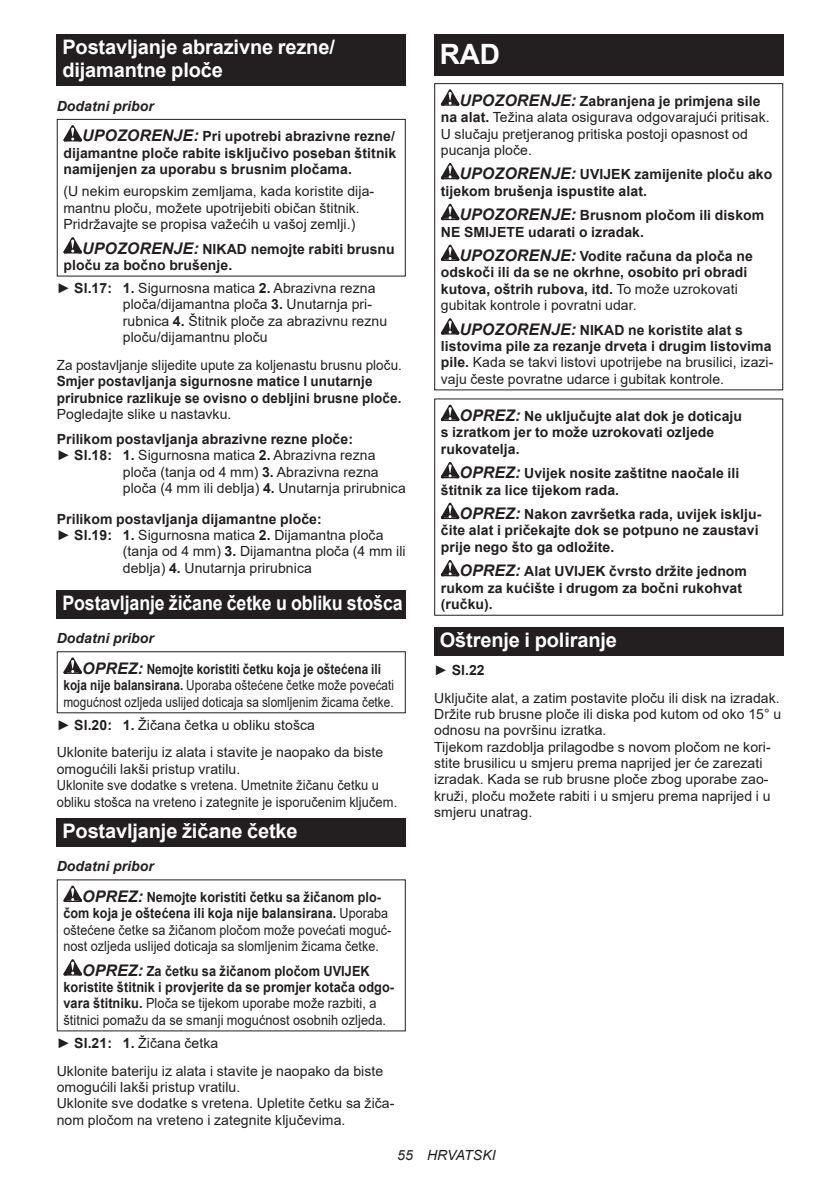
<style>
.page{position:relative;width:840px;height:1191px;background:#fff}
.page>*{position:absolute;margin:0;border:0;box-sizing:border-box;transform-origin:0 0}
.t1{font:700 28px "Arial";color:#fff}
.t2{font:700 20px/23.4px "Arial";letter-spacing:-.01em;color:#fff}
.t3{font:700 20px "Arial";letter-spacing:-.01em;color:#fff;scale:.89 1}
.t4{font:14px/16.4px "Arial";letter-spacing:.005em;color:#231f20}
.t5{font:700 14px/16.4px "Arial";letter-spacing:.005em;color:#231f20}
.t6{font:700 14px/16.4px "Arial";letter-spacing:.005em;color:#231f20;scale:.91 1}
.t7{font:14px/16.4px "Arial";letter-spacing:.005em;color:#231f20;scale:.9 1}
.t8{font:14px/16.4px "Arial";letter-spacing:.005em;color:#231f20;scale:.84 1}
.t9{font:700 14px/16.4px "Arial";letter-spacing:.005em;color:#231f20;scale:.96 1}
.t10{font:700 14px/30.6px "Arial";letter-spacing:.005em;color:#231f20;scale:.84 1}
.t11{font:700 14px/30.6px "Arial";letter-spacing:.005em;color:#231f20;scale:.9 1}
.t12{font:14px "Arial";letter-spacing:.005em;color:#231f20;scale:.96 1}
.t13{font:italic 14px "Arial";letter-spacing:.005em;color:#231f20}
.s1{font-style:italic}
.s2{font-style:italic;font-size:16px}
.s3{font-weight:700}
.s4{font-weight:400}
.s5{font-weight:700;font-style:italic;font-size:16px}
</style>
<div class="page">
<div style="left:57px;top:34px;width:348px;height:52px;background:#231f20"></div>
<svg style="left:63px;top:125px;width:19px;height:16px"></svg>
<svg style="left:63px;top:237px;width:19px;height:16px"></svg>
<div style="left:57px;top:119px;width:348px;height:157px;border:1px solid #231f20"></div>
<div style="left:57px;top:590px;width:348px;height:28px;background:#231f20"></div>
<svg style="left:63px;top:657px;width:19px;height:17px"></svg>
<div style="left:57px;top:651px;width:348px;height:62px;border:1px solid #231f20"></div>
<div style="left:57px;top:818px;width:348px;height:28px;background:#231f20"></div>
<svg style="left:63px;top:885px;width:19px;height:17px"></svg>
<svg style="left:63px;top:959px;width:19px;height:16px"></svg>
<div style="left:434px;top:34px;width:348px;height:41px;background:#231f20"></div>
<svg style="left:440px;top:89px;width:19px;height:17px"></svg>
<svg style="left:440px;top:163px;width:19px;height:16px"></svg>
<svg style="left:440px;top:204px;width:19px;height:16px"></svg>
<svg style="left:440px;top:244px;width:19px;height:17px"></svg>
<svg style="left:440px;top:318px;width:19px;height:16px"></svg>
<div style="left:434px;top:83px;width:348px;height:307px;border:1px solid #231f20"></div>
<svg style="left:440px;top:405px;width:19px;height:16px"></svg>
<svg style="left:440px;top:462px;width:19px;height:16px"></svg>
<svg style="left:440px;top:503px;width:19px;height:16px"></svg>
<svg style="left:440px;top:560px;width:19px;height:16px"></svg>
<div style="left:434px;top:398px;width:348px;height:218px;border:1px solid #231f20"></div>
<div style="left:434px;top:627px;width:348px;height:28px;background:#231f20"></div>
<h2 class="t2" style="left:62px;top:36px;width:274px">Postavljanje abrazivne rezne/ dijamantne ploče</h2>
<p class="t5" style="left:82px;top:91px;width:314px;line-height:30.6px;text-indent:-25px"><span class="s1">Dodatni pribor<br></span><span class="s2">UPOZORENJE:</span> Pri upotrebi abrazivne rezne/</p>
<p class="t5" style="left:63px;top:145px;width:334px">dijamantne ploče rabite isključivo poseban štitnik namijenjen za uporabu s brusnim pločama.</p>
<p class="t4" style="left:63px;top:183px;width:312px">(U nekim europskim zemljama, kada koristite dija&shy;mantnu ploču, možete upotrijebiti običan štitnik.<br>Pridržavajte se propisa važećih u vašoj zemlji.)</p>
<p class="t5" style="left:63px;top:240px;width:333px;text-indent:19px"><span class="s2">UPOZORENJE:</span> NIKAD nemojte rabiti brusnu ploču za bočno brušenje.</p>
<p class="t4" style="left:123px;top:280px;width:266px;text-indent:-66px">► <span class="s3">Sl.17: 1.</span> Sigurnosna matica <span class="s3">2.</span> Abrazivna rezna ploča/dijamantna ploča <span class="s3">3.</span> Unutarnja pri&shy;rubnica <span class="s3">4.</span> Štitnik ploče za abrazivnu reznu ploču/dijamantnu ploču</p>
<p class="t12" style="left:57px;top:355px;width:361px">Za postavljanje slijedite upute za koljenastu brusnu ploču.</p>
<p class="t9" style="left:57px;top:373px;width:360px">Smjer postavljanja sigurnosne matice I unutarnje prirubnice razlikuje se ovisno o debljini brusne ploče.</p>
<p class="t4" style="left:57px;top:406px;width:176px">Pogledajte slike u nastavku.</p>
<p class="t5" style="left:57px;top:431px;width:297px">Prilikom postavljanja abrazivne rezne ploče:</p>
<p class="t4" style="left:57px;top:447px;width:320px">► <span class="s3">Sl.18: 1.</span> Sigurnosna matica <span class="s3">2.</span> Abrazivna rezna</p>
<p class="t4" style="left:123px;top:463px;width:257px">ploča (tanja od 4 mm) <span class="s3">3.</span> Abrazivna rezna</p>
<p class="t4" style="left:123px;top:480px;width:284px">ploča (4 mm ili deblja) <span class="s3">4.</span> Unutarnja prirubnica</p>
<p class="t5" style="left:57px;top:510px;width:266px">Prilikom postavljanja dijamantne ploče:</p>
<p class="t4" style="left:57px;top:527px;width:328px">► <span class="s3">Sl.19: 1.</span> Sigurnosna matica <span class="s3">2.</span> Dijamantna ploča</p>
<p class="t4" style="left:123px;top:543px;width:284px">(tanja od 4 mm) <span class="s3">3.</span> Dijamantna ploča (4 mm ili</p>
<p class="t4" style="left:123px;top:559px;width:190px">deblja) <span class="s3">4.</span> Unutarnja prirubnica</p>
<h2 class="t3" style="left:62px;top:588px;width:383px">Postavljanje žičane četke u obliku stošca</h2>
<p class="t10" style="left:82px;top:623px;width:357px;text-indent:-25px"><span class="s1">Dodatni pribor<br></span><span class="s2">OPREZ:</span> Nemojte koristiti četku koja je oštećena ili</p>
<p class="t8" style="left:63px;top:677px;width:395px"><span class="s3">koja nije balansirana.</span> Uporaba oštećene četke može povećati mogućnost ozljeda uslijed doticaja sa slomljenim žicama četke.</p>
<p class="t4" style="left:57px;top:711px;width:328px;line-height:27.8px">► <span class="s3">Sl.20: 1.</span> Žičana četka u obliku stošca<br>Uklonite bateriju iz alata i stavite je naopako da biste</p>
<p class="t4" style="left:57px;top:760px;width:342px">omogućili lakši pristup vratilu.<br>Uklonite sve dodatke s vretena. Umetnite žičanu četku u obliku stošca na vreteno i zategnite je isporučenim ključem.</p>
<h2 class="t2" style="left:62px;top:819px;width:237px">Postavljanje žičane četke</h2>
<p class="t11" style="left:82px;top:851px;width:333px;text-indent:-25px"><span class="s1">Dodatni pribor<br></span><span class="s2">OPREZ:</span> Nemojte koristiti četku sa žičanom plo-</p>
<p class="t7" style="left:63px;top:905px;width:365px"><span class="s3">čom koja je oštećena ili koja nije balansirana.</span> Uporaba oštećene četke sa žičanom pločom može povećati moguć&shy;nost ozljeda uslijed doticaja sa slomljenim žicama četke.</p>
<p class="t6" style="left:63px;top:962px;width:365px;text-indent:19px"><span class="s2">OPREZ:</span> Za četku sa žičanom pločom UVIJEK koristite štitnik i provjerite da se promjer kotača odgo&shy;vara štitniku. <span class="s4">Ploča se tijekom uporabe može razbiti, a štitnici pomažu da se smanji mogućnost osobnih ozljeda.</span></p>
<p class="t4" style="left:57px;top:1029px;width:328px;line-height:27.8px">► <span class="s3">Sl.21: 1.</span> Žičana četka<br>Uklonite bateriju iz alata i stavite je naopako da biste</p>
<p class="t4" style="left:57px;top:1078px;width:339px">omogućili lakši pristup vratilu.<br>Uklonite sve dodatke s vretena. Upletite četku sa žiča&shy;nom pločom na vreteno i zategnite ključevima.</p>
<h1 class="t1" style="left:439px;top:34px;width:62px">RAD</h1>
<p class="t4" style="left:440px;top:92px;width:330px;text-indent:19px"><span class="s5">UPOZORENJE:</span> <span class="s3">Zabranjena je primjena sile na alat.</span> Težina alata osigurava odgovarajući pritisak.<br>U slučaju pretjeranog pritiska postoji opasnost od pucanja ploče.</p>
<p class="t5" style="left:440px;top:166px;width:333px;text-indent:19px"><span class="s2">UPOZORENJE:</span> UVIJEK zamijenite ploču ako tijekom brušenja ispustite alat.</p>
<p class="t5" style="left:440px;top:207px;width:325px;text-indent:19px"><span class="s2">UPOZORENJE:</span> Brusnom pločom ili diskom<br>NE SMIJETE udarati o izradak.</p>
<p class="t5" style="left:440px;top:248px;width:313px;text-indent:19px"><span class="s2">UPOZORENJE:</span> Vodite računa da ploča ne odskoči ili da se ne okrhne, osobito pri obradi kutova, oštrih rubova, itd. <span class="s4">To može uzrokovati gubitak kontrole i povratni udar.</span></p>
<p class="t4" style="left:440px;top:321px;width:334px;text-indent:19px"><span class="s5">UPOZORENJE:</span> <span class="s3">NIKAD ne koristite alat s listovima pile za rezanje drveta i drugim listovima pile.</span> Kada se takvi listovi upotrijebe na brusilici, izazi&shy;vaju česte povratne udarce i gubitak kontrole.</p>
<p class="t5" style="left:440px;top:408px;width:302px;text-indent:19px"><span class="s2">OPREZ:</span> Ne uključujte alat dok je doticaju s izratkom jer to može uzrokovati ozljede rukovatelja.</p>
<p class="t5" style="left:440px;top:465px;width:300px;text-indent:19px"><span class="s2">OPREZ:</span> Uvijek nosite zaštitne naočale ili štitnik za lice tijekom rada.</p>
<p class="t5" style="left:440px;top:506px;width:322px;text-indent:19px"><span class="s2">OPREZ:</span> Nakon završetka rada, uvijek isklju&shy;čite alat i pričekajte dok se potpuno ne zaustavi prije nego što ga odložite.</p>
<p class="t5" style="left:440px;top:563px;width:307px;text-indent:19px"><span class="s2">OPREZ:</span> Alat UVIJEK čvrsto držite jednom rukom za kućište i drugom za bočni rukohvat (ručku).</p>
<h2 class="t2" style="left:439px;top:628px;width:178px">Oštrenje i poliranje</h2>
<p class="t4" style="left:434px;top:656px;width:347px;line-height:27.8px">► <span class="s3">Sl.22<br></span>Uključite alat, a zatim postavite ploču ili disk na izradak.</p>
<p class="t4" style="left:434px;top:705px;width:348px">Držite rub brusne ploče ili diska pod kutom od oko 15° u odnosu na površinu izratka.<br>Tijekom razdoblja prilagodbe s novom pločom ne kori&shy;stite brusilicu u smjeru prema naprijed jer će zarezati izradak. Kada se rub brusne ploče zbog uporabe zao&shy;kruži, ploču možete rabiti i u smjeru prema naprijed i u smjeru unatrag.</p>
<p class="t13" style="left:397px;top:1146px;width:100px">55 HRVATSKI</p>
</div>
